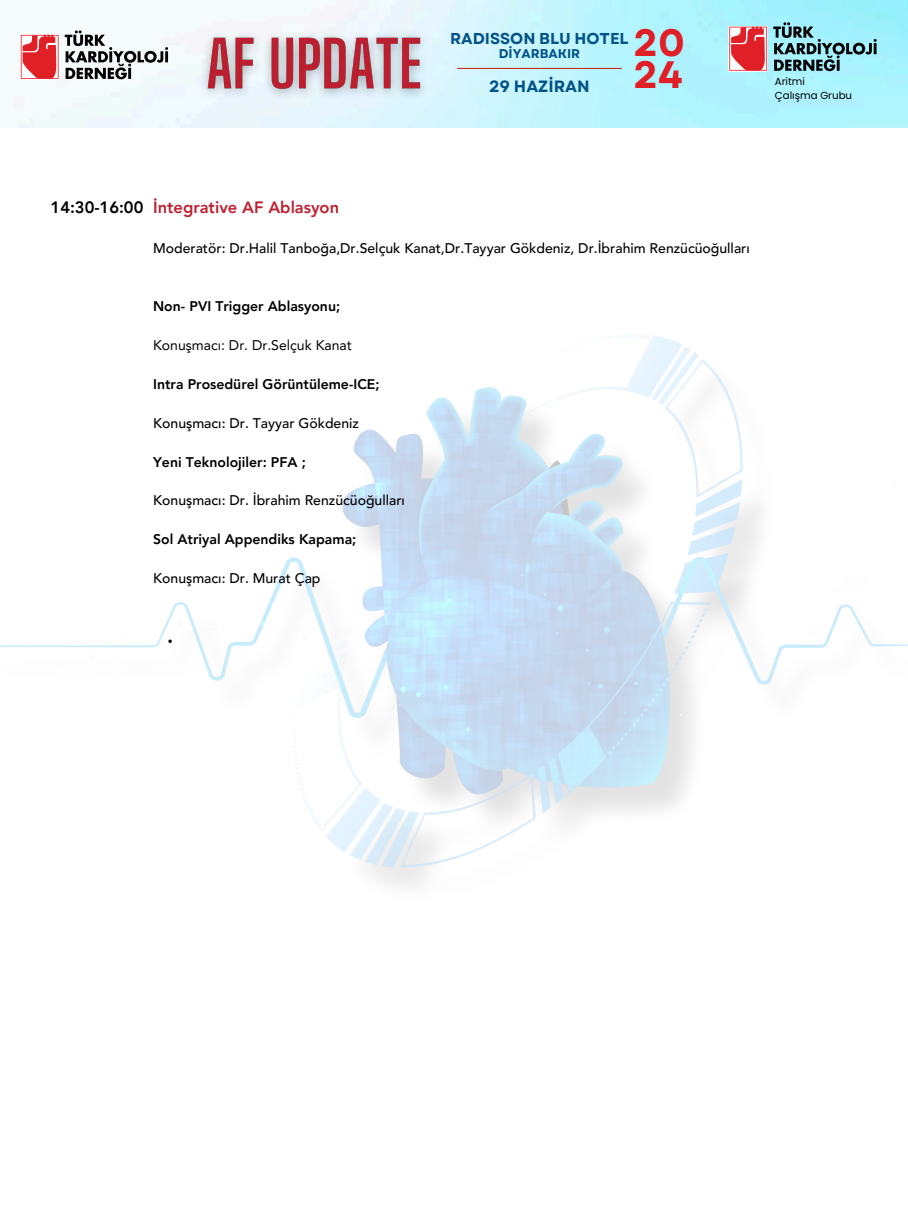
<style>
.page{position:relative;width:908px;height:1210px;background:#fff}
.page>*{position:absolute;margin:0;border:0;box-sizing:border-box;transform-origin:0 0}
.t1{font:700 38.12px/32.9px "Garet";color:#e01f26}
.t2{font:800 16.45px "Avenir LT Pro";color:#bc2030}
.t3{font:800 16.45px "Avenir LT Pro";color:#000}
.t4{font:700 16.34px "Garet";color:#025388}
.t5{font:700 15.75px "Garet";color:#025388}
.t6{font:500 14px "Avenir LT Pro";color:#000}
.t7{font:800 14px "Avenir LT Pro";color:#000}
.t8{font:14px "Avenir LT Pro";color:#000}
.t9{font:700 12.7px "Garet";color:#025388}
.t10{font:10.25px/14.3px "Poppins";color:#000}
</style>
<div class="page">
<img style="left:0;top:334px;width:907px;height:553px">
<svg style="left:168px;top:639px;width:4px;height:4px"></svg>
<img style="left:18px;top:0;width:889px;height:128px">
<svg style="left:20px;top:34px;width:39px;height:46px"></svg>
<svg style="left:21px;top:35px;width:38px;height:44px;background:#e7565b"></svg>
<svg style="left:65px;top:30px;width:103px;height:49px"></svg>
<svg style="left:728px;top:26px;width:39px;height:45px"></svg>
<svg style="left:729px;top:27px;width:37px;height:44px"></svg>
<svg style="left:773px;top:22px;width:103px;height:49px;background:#76aeb7"></svg>
<img style="left:192px;top:25px;width:243px;height:82px">
<hr style="left:457px;top:68px;width:164px;height:1px;background:#c52617">
<h1 class="t1" style="left:633px;top:26px;width:53px">20<br>24</h1>
<p class="t5" style="left:450px;top:27px;width:180px">RADISSON BLU HOTEL</p>
<p class="t9" style="left:498px;top:45px;width:83px">DİYARBAKIR</p>
<p class="t4" style="left:489px;top:75px;width:102px">29 HAZİRAN</p>
<p class="t10" style="left:774px;top:74px;width:79px">Aritmi<br>Çalışma Grubu</p>
<p class="t3" style="left:51px;top:200px;width:94px">14:30-16:00</p>
<p class="t2" style="left:153px;top:200px;width:187px">İntegrative AF Ablasyon</p>
<p class="t6" style="left:153px;top:242px;width:598px">Moderatör: Dr.Halil Tanboğa,Dr.Selçuk Kanat,Dr.Tayyar Gökdeniz, Dr.İbrahim Renzücüoğulları</p>
<p class="t7" style="left:153px;top:300px;width:188px">Non- PVI Trigger Ablasyonu;</p>
<p class="t8" style="left:153px;top:339px;width:200px">Konuşmacı: Dr. Dr.Selçuk Kanat</p>
<p class="t7" style="left:153px;top:378px;width:228px">Intra Prosedürel Görüntüleme-ICE;</p>
<p class="t6" style="left:153px;top:417px;width:207px">Konuşmacı: Dr. Tayyar Gökdeniz</p>
<p class="t7" style="left:153px;top:456px;width:154px">Yeni Teknolojiler: PFA ;</p>
<p class="t6" style="left:153px;top:495px;width:253px">Konuşmacı: Dr. İbrahim Renzücüoğulları</p>
<p class="t7" style="left:153px;top:533px;width:204px">Sol Atriyal Appendiks Kapama;</p>
<p class="t6" style="left:153px;top:572px;width:169px">Konuşmacı: Dr. Murat Çap</p>
</div>
